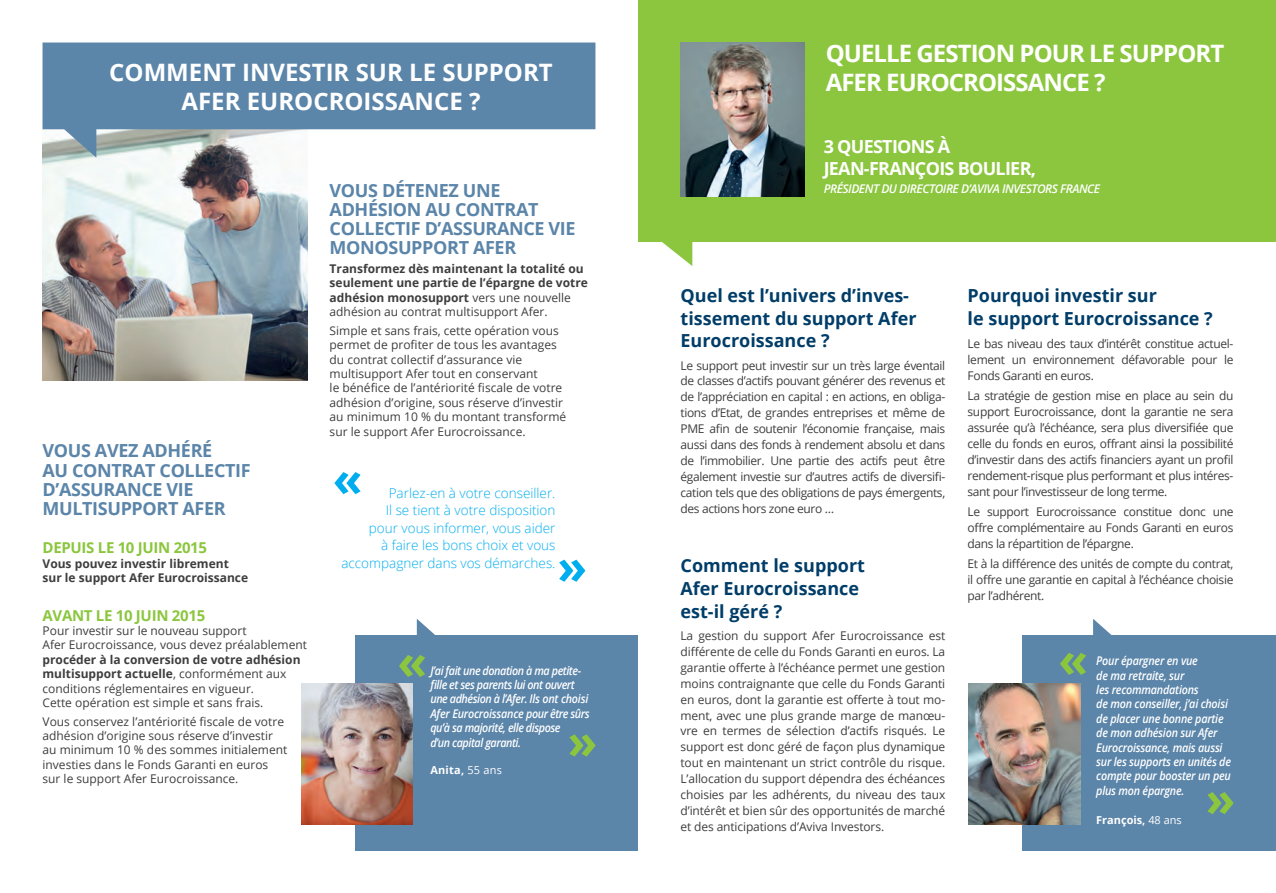
<style>
.page{position:relative;width:1276px;height:893px;background:#fff}
.page>*{position:absolute;margin:0;border:0;box-sizing:border-box;transform-origin:0 0}
.t1{font:700 24px/28.8px "Open Sans";color:#fff;text-align:center}
.t2{font:700 24px/28.8px "Open Sans";letter-spacing:-.04em;color:#fff}
.t3{font:700 18px/22.8px "Open Sans";color:#003d68}
.t4{font:700 18px/19.2px "Open Sans";letter-spacing:-.02em;color:#5b85a9}
.t5{font:700 18px/21.6px "Open Sans";letter-spacing:-.04em;color:#fff}
.t6{font:700 15px "Open Sans";letter-spacing:-.02em;color:#8bc63e}
.t7{font:300 13.5px/17.4px "Open Sans";color:#00aeef;text-align:right}
.t8{font:12px/15.9px "Open Sans";color:#3e3e3f;text-align:justify}
.t9{font:italic 600 12px/14.4px "Open Sans";letter-spacing:-.02em;color:#fff;scale:.9 1}
.t10{font:700 12px/14.4px "Open Sans";color:#3e3e3f}
.t11{font:italic 600 12px/14.4px "Open Sans";letter-spacing:-.04em;color:#fff;scale:.9 1}
.t12{font:italic 600 12px "Open Sans";letter-spacing:-.04em;color:#fff}
.t13{font:700 10.95px "Open Sans";color:#fff}
.s1{font-weight:700}
.s2{font-weight:400}
</style>
<div class="page">
<div style="left:355px;top:635px;width:283px;height:215px;background:#5b85a9"></div>
<svg style="left:417px;top:619px;width:18px;height:16px"></svg>
<svg style="left:569px;top:734px;width:26px;height:22px"></svg>
<svg style="left:559px;top:560px;width:26px;height:22px"></svg>
<svg style="left:334px;top:472px;width:27px;height:22px"></svg>
<img style="left:301px;top:684px;width:112px;height:141px">
<svg style="left:399px;top:655px;width:26px;height:22px"></svg>
<img style="left:43px;top:129px;width:264px;height:252px">
<div style="left:43px;top:43px;width:552px;height:86px;background:#5b85a9"></div>
<svg style="left:64px;top:129px;width:32px;height:29px"></svg>
<div style="left:1023px;top:635px;width:253px;height:215px;background:#5b85a9"></div>
<svg style="left:1093px;top:619px;width:19px;height:16px"></svg>
<svg style="left:1207px;top:792px;width:26px;height:22px"></svg>
<div style="left:638px;top:0;width:638px;height:241px;background:#8bc63e"></div>
<svg style="left:657px;top:241px;width:35px;height:25px"></svg>
<img style="left:680px;top:43px;width:125px;height:154px">
<img style="left:968px;top:684px;width:112px;height:141px">
<svg style="left:1060px;top:653px;width:26px;height:22px"></svg>
<h1 class="t1" style="left:109px;top:57px;width:445px">COMMENT INVESTIR SUR LE SUPPORT<br>AFER EUROCROISSANCE ?</h1>
<h2 class="t4" style="left:43px;top:441px;width:210px">VOUS AVEZ ADHÉRÉ<br>AU CONTRAT COLLECTIF<br>D’ASSURANCE VIE<br>MULTISUPPORT AFER</h2>
<p class="t6" style="left:43px;top:537px;width:166px">DEPUIS LE 10 JUIN 2015</p>
<p class="t10" style="left:43px;top:556px;width:207px">Vous pouvez investir librement sur le support Afer Eurocroissance</p>
<p class="t6" style="left:43px;top:605px;width:164px">AVANT LE 10 JUIN 2015</p>
<p class="t8" style="left:43px;top:623px;width:266px;line-height:14.4px">Pour investir sur le nouveau support<br>Afer Eurocroissance, vous devez préalablement</p>
<p class="t8" style="left:43px;top:652px;width:259px;line-height:14.4px;text-align:left"><span class="s1">procéder à la conversion de votre adhésion multisupport actuelle</span>, conformément aux conditions réglementaires en vigueur.<br>Cette opération est simple et sans frais.</p>
<p class="t8" style="left:43px;top:714px;width:246px;line-height:14.4px;text-align:left">Vous conservez l’antériorité fiscale de votre adhésion d’origine sous réserve d’investir au minimum 10 % des sommes initialement investies dans le Fonds Garanti en euros sur le support Afer Eurocroissance.</p>
<h2 class="t4" style="left:330px;top:180px;width:247px">VOUS DÉTENEZ UNE<br>ADHÉSION AU CONTRAT<br>COLLECTIF D’ASSURANCE VIE<br>MONOSUPPORT AFER</h2>
<p class="t10" style="left:330px;top:261px;width:260px">Transformez dès maintenant la totalité ou seulement une partie de l’épargne de votre adhésion monosupport <span class="s2">vers une nouvelle adhésion au contrat multisupport Afer.</span></p>
<p class="t8" style="left:330px;top:323px;width:238px;line-height:14.4px;text-align:left">Simple et sans frais, cette opération vous permet de profiter de tous les avantages du contrat collectif d’assurance vie multisupport Afer tout en conservant<br>le bénéfice de l’antériorité fiscale de votre adhésion d’origine, sous réserve d’investir au minimum 10 % du montant transformé sur le support Afer Eurocroissance.</p>
<p class="t7" style="left:341px;top:484px;width:216px">Parlez-en à votre conseiller.<br>Il se tient à votre disposition<br>pour vous informer, vous aider<br>à faire les bons choix et vous accompagner dans vos démarches.</p>
<p class="t11" style="left:430px;top:663px;width:178px">J’ai fait une donation à ma petite&shy;fille et ses parents lui ont ouvert une adhésion à l’Afer. Ils ont choisi<br>Afer Eurocroissance pour être sûrs qu’à sa majorité, elle dispose<br>d’un capital garanti.</p>
<p class="t13" style="left:430px;top:763px;width:73px">Anita, <span class="s2">55 ans</span></p>
<h1 class="t2" style="left:826px;top:39px;width:400px">QUELLE GESTION POUR LE SUPPORT<br>AFER EUROCROISSANCE ?</h1>
<h2 class="t5" style="left:823px;top:135px;width:214px">3 QUESTIONS À<br>JEAN-FRANÇOIS BOULIER,</h2>
<p class="t12" style="left:823px;top:180px;width:278px">PRÉSIDENT DU DIRECTOIRE D’AVIVA INVESTORS FRANCE</p>
<h2 class="t3" style="left:680px;top:283px;width:237px">Quel est l’univers d’inves&shy;tissement du support Afer<br>Eurocroissance ?</h2>
<p class="t8" style="left:680px;top:357px;width:266px">Le support peut investir sur un très large éventail de classes d’actifs pouvant générer des revenus et de l’appréciation en capital : en actions, en obliga&shy;tions d’Etat, de grandes entreprises et même de PME afin de soutenir l’économie française, mais aussi dans des fonds à rendement absolu et dans de l’immobilier. Une partie des actifs peut être également investie sur d’autres actifs de diversifi&shy;cation tels que des obligations de pays émergents, des actions hors zone euro …</p>
<h2 class="t3" style="left:680px;top:553px;width:186px">Comment le support<br>Afer Eurocroissance est-il géré ?</h2>
<p class="t8" style="left:680px;top:627px;width:266px">La gestion du support Afer Eurocroissance est différente de celle du Fonds Garanti en euros. La garantie offerte à l’échéance permet une gestion moins contraignante que celle du Fonds Garanti en euros, dont la garantie est offerte à tout mo&shy;ment, avec une plus grande marge de manœu&shy;vre en termes de sélection d’actifs risqués. Le support est donc géré de façon plus dynamique tout en maintenant un strict contrôle du risque.<br>L’allocation du support dépendra des échéances choisies par les adhérents, du niveau des taux d’intérêt et bien sûr des opportunités de marché et des anticipations d’Aviva Investors.</p>
<h2 class="t3" style="left:967px;top:283px;width:247px">Pourquoi investir sur<br>le support Eurocroissance ?</h2>
<p class="t8" style="left:967px;top:336px;width:267px">Le bas niveau des taux d’intérêt constitue actuel&shy;lement un environnement défavorable pour le Fonds Garanti en euros.</p>
<p class="t8" style="left:967px;top:388px;width:267px">La stratégie de gestion mise en place au sein du support Eurocroissance, dont la garantie ne sera assurée qu’à l’échéance, sera plus diversifiée que celle du fonds en euros, offrant ainsi la possibilité d’investir dans des actifs financiers ayant un profil rendement-risque plus performant et plus intéres&shy;sant pour l’investisseur de long terme.</p>
<p class="t8" style="left:967px;top:503px;width:267px">Le support Eurocroissance constitue donc une offre complémentaire au Fonds Garanti en euros dans la répartition de l’épargne.</p>
<p class="t8" style="left:967px;top:555px;width:267px">Et à la différence des unités de compte du contrat, il offre une garantie en capital à l’échéance choisie par l’adhérent.</p>
<p class="t9" style="left:1096px;top:653px;width:151px">Pour épargner en vue<br>de ma retraite, sur<br>les recommandations<br>de mon conseiller, j’ai choisi de placer une bonne partie de mon adhésion sur Afer<br>Eurocroissance, mais aussi sur les supports en unités de compte pour booster un peu plus mon épargne.</p>
<p class="t13" style="left:1096px;top:812px;width:87px">François, <span class="s2">48 ans</span></p>
</div>
